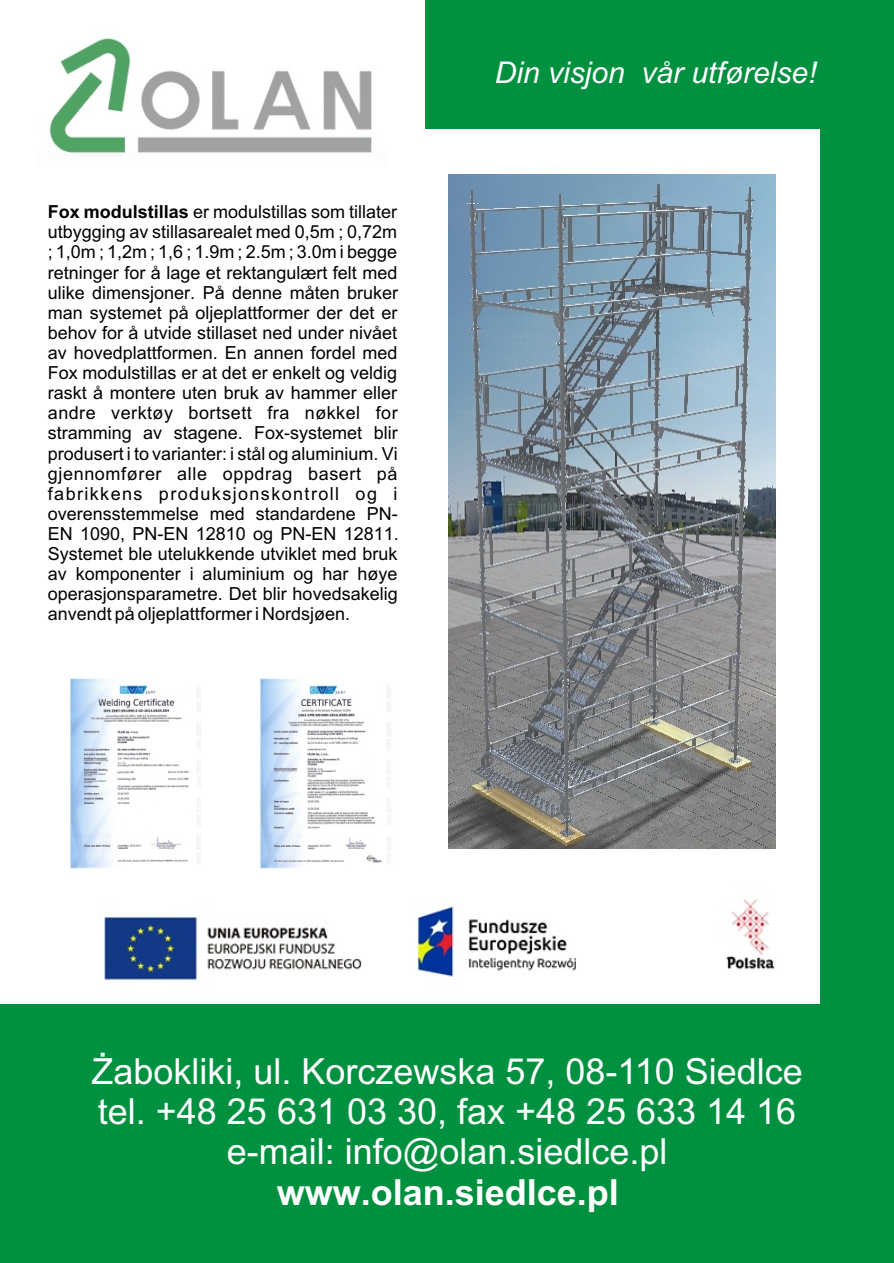
<style>
.page{position:relative;width:894px;height:1263px;background:#fff}
.page>*{position:absolute;margin:0;border:0;box-sizing:border-box;transform-origin:0 0}
.t1{font:36px/40.2px "Arial CE";color:#fff;text-align:center}
.t2{font:700 36px "Arial CE";color:#fff}
.t3{font:italic 30px "Arial";color:#fff}
.t4{font:18px/20.1px "Arial";color:#000;text-align:justify}
.s1{font-weight:700}
</style>
<div class="page">
<div style="left:425px;top:1px;width:469px;height:128px;background:#009140"></div>
<div style="left:0;top:1005px;width:894px;height:258px;background:#009140"></div>
<img style="left:49px;top:38px;width:323px;height:116px">
<img style="left:104px;top:900px;width:671px;height:80px">
<div style="left:820px;top:82px;width:74px;height:926px;background:#009140"></div>
<img style="left:448px;top:174px;width:327px;height:675px">
<img style="left:70px;top:678px;width:131px;height:191px">
<img style="left:260px;top:678px;width:131px;height:191px">
<p class="t4" style="left:48px;top:204px;width:352px"><span class="s1">Fox modulstillas</span> er modulstillas som tillater utbygging av stillasarealet med 0,5m ; 0,72m ; 1,0m ; 1,2m ; 1,6 ; 1.9m ; 2.5m ; 3.0m i begge retninger for å lage et rektangulært felt med ulike dimensjoner. På denne måten bruker man systemet på oljeplattformer der det er behov for å utvide stillaset ned under nivået av hovedplattformen. En annen fordel med Fox modulstillas er at det er enkelt og veldig raskt å montere uten bruk av hammer eller andre verktøy bortsett fra nøkkel for stramming av stagene. Fox-systemet blir produsert i to varianter: i stål og aluminium. Vi gjennomfører alle oppdrag basert på fabrikkens produksjonskontroll og i overensstemmelse med standardene PN-EN 1090, PN-EN 12810 og PN-EN 12811.<br>Systemet ble utelukkende utviklet med bruk av komponenter i aluminium og har høye operasjonsparametre. Det blir hovedsakelig anvendt på oljeplattformer i Nordsjøen.</p>
<h2 class="t3" style="left:495px;top:61px;width:323px">Din visjon vår utførelse!</h2>
<h1 class="t1" style="left:91px;top:1055px;width:713px">¯abokliki, ul. Korczewska 57, 08-110 Siedlce tel. +48 25 631 03 30, fax +48 25 633 14 16 e-mail: info@olan.siedlce.pl</h1>
<h1 class="t2" style="left:277px;top:1178px;width:344px">www.olan.siedlce.pl</h1>
</div>
